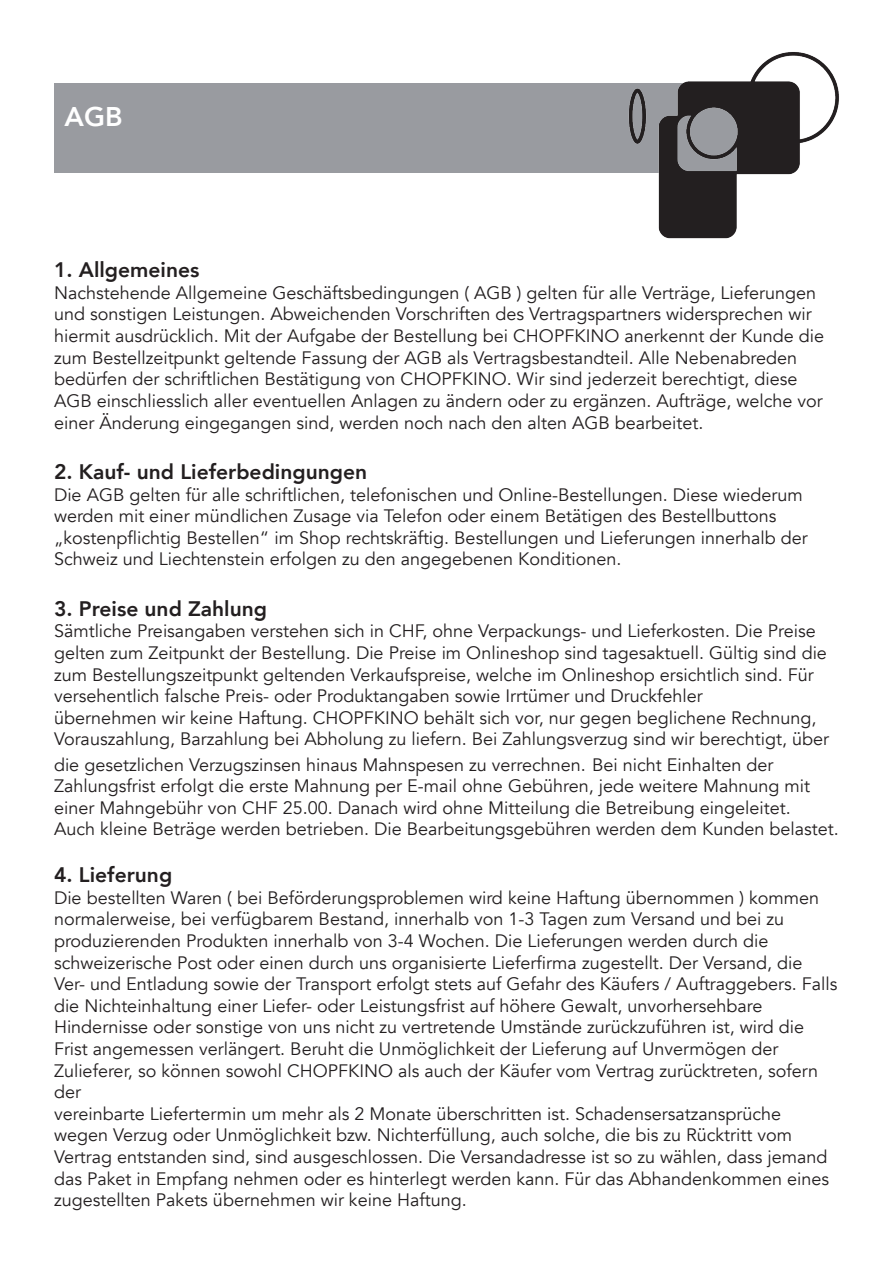
<style>
.page{position:relative;width:893px;height:1263px;background:#fff}
.page>*{position:absolute;margin:0;border:0;box-sizing:border-box;transform-origin:0 0}
.t1{font:800 27px "Avenir";color:#fff}
.t2{font:800 21px "Avenir";color:#231f20}
.t3{font:18px/21.6px "Avenir";color:#231f20}
</style>
<div class="page">
<div style="left:54px;top:83px;width:689px;height:89px;background:#999ba0"></div>
<img style="left:427px;top:52px;width:412px;height:187px">
<p class="t1" style="left:65px;top:96px;width:59px">AGB</p>
<p class="t2" style="left:54px;top:254px;width:147px">1. Allgemeines</p>
<p class="t3" style="left:54px;top:282px;width:772px">Nachstehende Allgemeine Geschäftsbedingungen ( AGB ) gelten für alle Verträge, Lieferungen und sonstigen Leistungen. Abweichenden Vorschriften des Vertragspartners widersprechen wir hiermit ausdrücklich. Mit der Aufgabe der Bestellung bei CHOPFKINO anerkennt der Kunde die zum Bestellzeitpunkt geltende Fassung der AGB als Vertragsbestandteil. Alle Nebenabreden</p>
<p class="t3" style="left:54px;top:369px;width:745px">bedürfen der schriftlichen Bestätigung von CHOPFKINO. Wir sind jederzeit berechtigt, diese</p>
<p class="t3" style="left:54px;top:390px;width:770px">AGB einschliesslich aller eventuellen Anlagen zu ändern oder zu ergänzen. Aufträge, welche vor einer Änderung eingegangen sind, werden noch nach den alten AGB bearbeitet.</p>
<p class="t2" style="left:54px;top:455px;width:315px">2. Kauf- und Lieferbedingungen</p>
<p class="t3" style="left:54px;top:484px;width:750px">Die AGB gelten für alle schriftlichen, telefonischen und Online-Bestellungen. Diese wiederum werden mit einer mündlichen Zusage via Telefon oder einem Betätigen des Bestellbuttons</p>
<p class="t3" style="left:54px;top:527px;width:755px">„kostenpflichtig Bestellen“ im Shop rechtskräftig. Bestellungen und Lieferungen innerhalb der<br>Schweiz und Liechtenstein erfolgen zu den angegebenen Konditionen.</p>
<p class="t2" style="left:54px;top:592px;width:215px">3. Preise und Zahlung</p>
<p class="t3" style="left:54px;top:621px;width:774px">Sämtliche Preisangaben verstehen sich in CHF, ohne Verpackungs- und Lieferkosten. Die Preise gelten zum Zeitpunkt der Bestellung. Die Preise im Onlineshop sind tagesaktuell. Gültig sind die zum Bestellungszeitpunkt geltenden Verkaufspreise, welche im Onlineshop ersichtlich sind. Für versehentlich falsche Preis- oder Produktangaben sowie Irrtümer und Druckfehler</p>
<p class="t3" style="left:54px;top:707px;width:764px">übernehmen wir keine Haftung. CHOPFKINO behält sich vor, nur gegen beglichene Rechnung,</p>
<p class="t3" style="left:54px;top:727px;width:777px;line-height:25.2px">Vorauszahlung, Barzahlung bei Abholung zu liefern. Bei Zahlungsverzug sind wir berechtigt, über die gesetzlichen Verzugszinsen hinaus Mahnspesen zu verrechnen. Bei nicht Einhalten der</p>
<p class="t3" style="left:54px;top:775px;width:757px">Zahlungsfrist erfolgt die erste Mahnung per E-mail ohne Gebühren, jede weitere Mahnung mit einer Mahngebühr von CHF 25.00. Danach wird ohne Mitteilung die Betreibung eingeleitet.</p>
<p class="t3" style="left:54px;top:819px;width:786px">Auch kleine Beträge werden betrieben. Die Bearbeitungsgebühren werden dem Kunden belastet.</p>
<p class="t2" style="left:54px;top:858px;width:120px">4. Lieferung</p>
<p class="t3" style="left:54px;top:887px;width:767px">Die bestellten Waren ( bei Beförderungsproblemen wird keine Haftung übernommen ) kommen normalerweise, bei verfügbarem Bestand, innerhalb von 1-3 Tagen zum Versand und bei zu</p>
<p class="t3" style="left:54px;top:930px;width:716px">produzierenden Produkten innerhalb von 3-4 Wochen. Die Lieferungen werden durch die</p>
<p class="t3" style="left:54px;top:952px;width:750px">schweizerische Post oder einen durch uns organisierte Lieferfirma zugestellt. Der Versand, die</p>
<p class="t3" style="left:54px;top:973px;width:785px">Ver- und Entladung sowie der Transport erfolgt stets auf Gefahr des Käufers / Auftraggebers. Falls die Nichteinhaltung einer Liefer- oder Leistungsfrist auf höhere Gewalt, unvorhersehbare</p>
<p class="t3" style="left:54px;top:1017px;width:751px">Hindernisse oder sonstige von uns nicht zu vertretende Umstände zurückzuführen ist, wird die<br>Frist angemessen verlängert. Beruht die Unmöglichkeit der Lieferung auf Unvermögen der</p>
<p class="t3" style="left:54px;top:1060px;width:766px">Zulieferer, so können sowohl CHOPFKINO als auch der Käufer vom Vertrag zurücktreten, sofern der</p>
<p class="t3" style="left:54px;top:1103px;width:729px">vereinbarte Liefertermin um mehr als 2 Monate überschritten ist. Schadensersatzansprüche</p>
<p class="t3" style="left:54px;top:1125px;width:740px">wegen Verzug oder Unmöglichkeit bzw. Nichterfüllung, auch solche, die bis zu Rücktritt vom</p>
<p class="t3" style="left:54px;top:1146px;width:777px;text-align:justify">Vertrag entstanden sind, sind ausgeschlossen. Die Versandadresse ist so zu wählen, dass jemand das Paket in Empfang nehmen oder es hinterlegt werden kann. Für das Abhandenkommen eines zugestellten Pakets übernehmen wir keine Haftung.</p>
</div>
